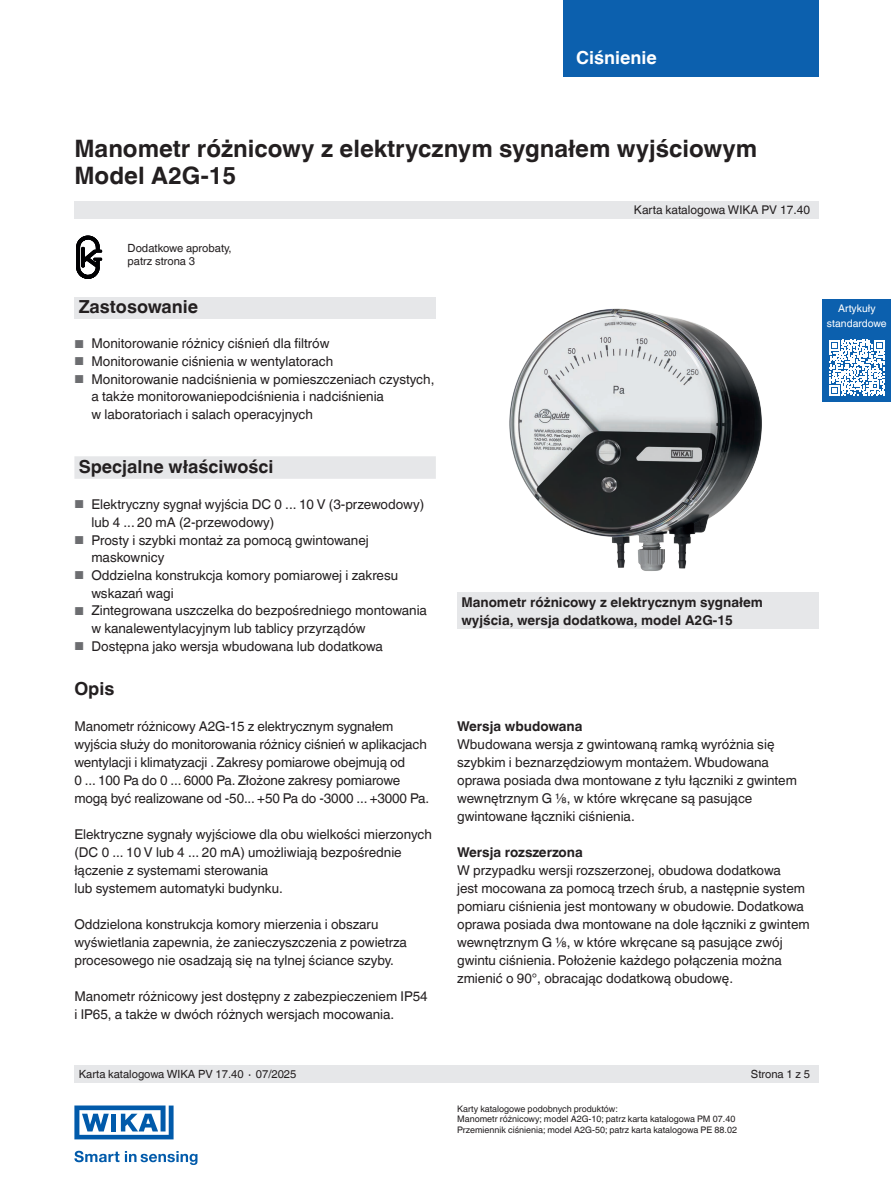
<style>
.page{position:relative;width:893px;height:1188px;background:#fff}
.page>*{position:absolute;margin:0;border:0;box-sizing:border-box;transform-origin:0 0}
.t1{font:700 24px/27px "Helvetica World";color:#231f20}
.t2{font:700 18px "Helvetica World";color:#231f20}
.t3{font:700 18px "Helvetica World";color:#fff}
.t4{font:13.5px/18px "Helvetica World";color:#231f20}
.t5{font:700 13.5px/18px "Helvetica World";color:#231f20}
.t6{font:12px "Helvetica World";color:#231f20}
.t7{font:11.25px/13.5px "Helvetica World";color:#231f20}
.t8{font:10.5px/15px "Helvetica World";color:#fff;text-align:center}
.t9{font:9px/10.5px "Helvetica World";color:#231f20}
.s1{font-size:11.55px;color:#6c6d70}
</style>
<div class="page">
<div style="left:74px;top:297px;width:362px;height:22px;background:#e6e7e9"></div>
<div style="left:74px;top:202px;width:745px;height:17px;background:#e6e7e9"></div>
<div style="left:74px;top:1066px;width:745px;height:17px;background:#e6e7e9"></div>
<div style="left:563px;top:0;width:256px;height:77px;background:#0c60ae"></div>
<svg style="left:74px;top:1151px;width:45px;height:11px"></svg>
<svg style="left:125px;top:1151px;width:72px;height:14px"></svg>
<svg style="left:74px;top:1106px;width:100px;height:33px"></svg>
<div style="left:74px;top:456px;width:362px;height:23px;background:#e6e7e9"></div>
<div style="left:457px;top:593px;width:361px;height:36px;background:#e6e7e9"></div>
<img style="left:509px;top:308px;width:253px;height:263px">
<svg style="left:77px;top:236px;width:25px;height:42px"></svg>
<div style="left:823px;top:300px;width:68px;height:102px;background:#0c60ae"></div>
<svg style="left:829px;top:340px;width:56px;height:56px"></svg>
<h2 class="t3" style="left:576px;top:47px;width:82px">Ciśnienie</h2>
<h1 class="t1" style="left:74px;top:135px;width:684px">Manometr różnicowy z elektrycznym sygnałem wyjściowym<br>Model A2G-15</h1>
<p class="t7" style="left:128px;top:241px;width:106px">Dodatkowe aprobaty, patrz strona 3</p>
<h2 class="t2" style="left:79px;top:296px;width:121px">Zastosowanie</h2>
<p class="t4" style="left:74px;top:335px;width:257px"><span class="s1">■</span> Monitorowanie różnicy ciśnień dla filtrów</p>
<p class="t4" style="left:74px;top:352px;width:260px"><span class="s1">■</span> Monitorowanie ciśnienia w wentylatorach</p>
<p class="t4" style="left:91px;top:370px;width:344px;text-indent:-17px"><span class="s1">■</span> Monitorowanie nadciśnienia w pomieszczeniach czystych, a także monitorowaniepodciśnienia i nadciśnienia<br>w laboratoriach i salach operacyjnych</p>
<h2 class="t2" style="left:79px;top:457px;width:196px">Specjalne właściwości</h2>
<p class="t4" style="left:91px;top:496px;width:334px;text-indent:-17px"><span class="s1">■</span> Elektryczny sygnał wyjścia DC 0 ... 10 V (3-przewodowy) lub 4 ... 20 mA (2-przewodowy)</p>
<p class="t4" style="left:91px;top:531px;width:279px;text-indent:-17px"><span class="s1">■</span> Prosty i szybki montaż za pomocą gwintowanej maskownicy</p>
<p class="t4" style="left:91px;top:566px;width:308px;text-indent:-17px"><span class="s1">■</span> Oddzielna konstrukcja komory pomiarowej i zakresu wskazań wagi</p>
<p class="t4" style="left:91px;top:602px;width:337px;text-indent:-17px"><span class="s1">■</span> Zintegrowana uszczelka do bezpośredniego montowania w kanalewentylacyjnym lub tablicy przyrządów</p>
<p class="t4" style="left:74px;top:637px;width:310px"><span class="s1">■</span> Dostępna jako wersja wbudowana lub dodatkowa</p>
<h2 class="t2" style="left:74px;top:679px;width:42px">Opis</h2>
<p class="t4" style="left:74px;top:718px;width:356px">Manometr różnicowy A2G-15 z elektrycznym sygnałem wyjścia służy do monitorowania różnicy ciśnień w aplikacjach wentylacji i klimatyzacji . Zakresy pomiarowe obejmują od<br>0 ... 100 Pa do 0 ... 6000 Pa. Złożone zakresy pomiarowe mogą być realizowane od -50... +50 Pa do -3000 ... +3000 Pa.</p>
<p class="t4" style="left:74px;top:826px;width:359px">Elektryczne sygnały wyjściowe dla obu wielkości mierzonych (DC 0 ... 10 V lub 4 ... 20 mA) umożliwiają bezpośrednie łączenie z systemami sterowania<br>lub systemem automatyki budynku.</p>
<p class="t4" style="left:74px;top:916px;width:334px">Oddzielona konstrukcja komory mierzenia i obszaru wyświetlania zapewnia, że zanieczyszczenia z powietrza procesowego nie osadzają się na tylnej ściance szyby.</p>
<p class="t4" style="left:74px;top:988px;width:355px">Manometr różnicowy jest dostępny z zabezpieczeniem IP54 i IP65, a także w dwóch różnych wersjach mocowania.</p>
<p class="t6" style="left:634px;top:203px;width:178px">Karta katalogowa WIKA PV 17.40</p>
<p class="t5" style="left:461px;top:593px;width:303px">Manometr różnicowy z elektrycznym sygnałem wyjścia, wersja dodatkowa, model A2G-15</p>
<p class="t5" style="left:457px;top:717px;width:127px">Wersja wbudowana</p>
<p class="t4" style="left:457px;top:735px;width:341px">Wbudowana wersja z gwintowaną ramką wyróżnia się szybkim i beznarzędziowym montażem. Wbudowana oprawa posiada dwa montowane z tyłu łączniki z gwintem wewnętrznym G ⅛, w które wkręcane są pasujące gwintowane łączniki ciśnienia.</p>
<p class="t5" style="left:457px;top:843px;width:127px">Wersja rozszerzona</p>
<p class="t4" style="left:457px;top:861px;width:354px">W przypadku wersji rozszerzonej, obudowa dodatkowa<br>jest mocowana za pomocą trzech śrub, a następnie system pomiaru ciśnienia jest montowany w obudowie. Dodatkowa oprawa posiada dwa montowane na dole łączniki z gwintem wewnętrznym G ⅛, w które wkręcane są pasujące zwój gwintu ciśnienia. Położenie każdego połączenia można zmienić o 90°, obracając dodatkową obudowę.</p>
<p class="t8" style="left:827px;top:301px;width:61px">Artykuły standardowe</p>
<p class="t7" style="left:79px;top:1068px;width:219px">Karta katalogowa WIKA PV 17.40 ∙ 07/2025</p>
<p class="t7" style="left:751px;top:1068px;width:61px">Strona 1 z 5</p>
<p class="t9" style="left:457px;top:1104px;width:281px">Karty katalogowe podobnych produktów:<br>Manometr różnicowy; model A2G-10; patrz karta katalogowa PM 07.40<br>Przemiennik ciśnienia; model A2G-50; patrz karta katalogowa PE 88.02</p>
</div>
